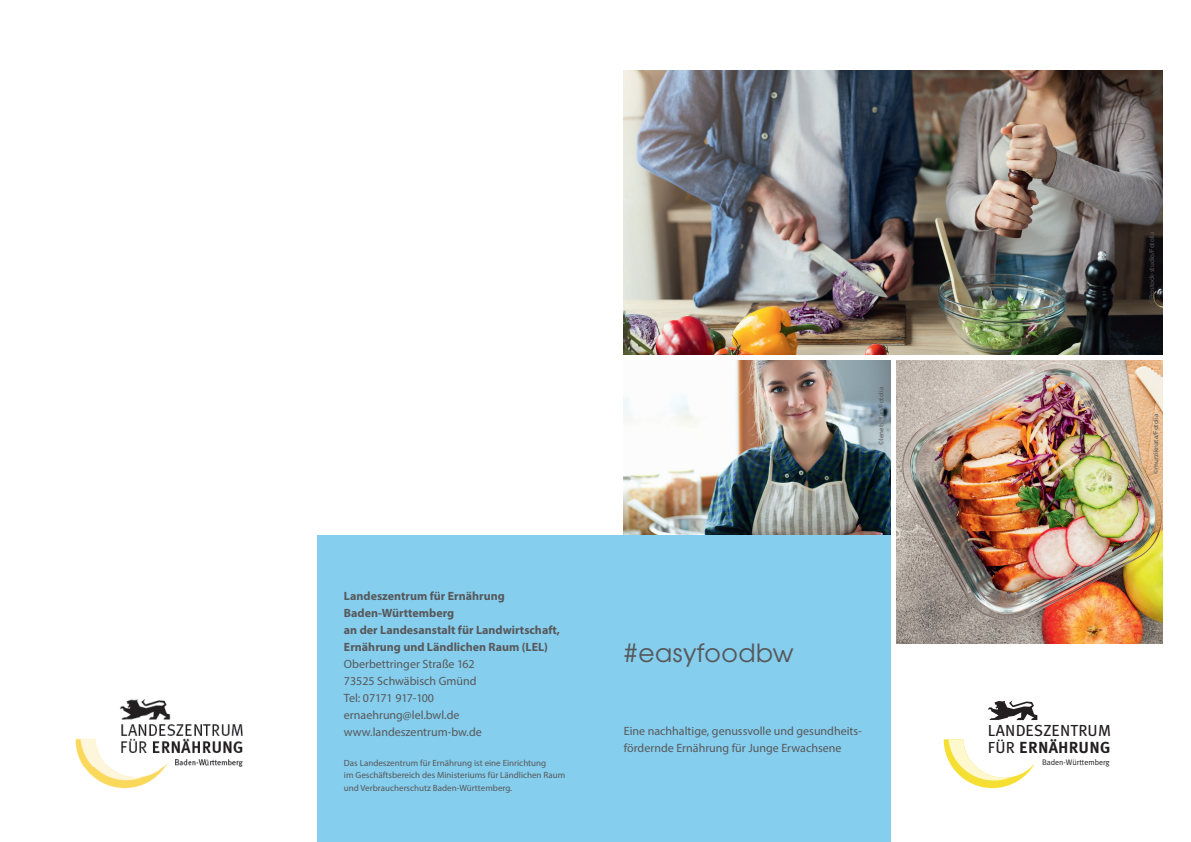
<style>
.page{position:relative;width:1191px;height:842px;background:#fff}
.page>*{position:absolute;margin:0;border:0;box-sizing:border-box;transform-origin:0 0}
.t1{font:25px "Avant Garde Gothic ITC";letter-spacing:.02em;color:#57585a}
.t2{font:16px/16.8px "Meta Plus";letter-spacing:.015em;color:#231f20}
.t3{font:12px/17px "Myriad Pro";color:#57585a}
.t4{font:700 12px/17px "Myriad Pro";color:#57585a}
.t5{font:9px/12.8px "Myriad Pro";color:#57585a}
.t6{font:8px "Meta";color:#231f20}
.t7{font:7px "Myriad Pro";color:#57585a}
.s1{font-weight:700}
</style>
<div class="page">
<div style="left:317px;top:536px;width:287px;height:306px;background:#86ceed"></div>
<img style="left:75px;top:699px;width:168px;height:90px">
<img style="left:624px;top:360px;width:266px;height:176px">
<img style="left:624px;top:71px;width:538px;height:283px">
<img style="left:896px;top:360px;width:266px;height:283px">
<div style="left:587px;top:536px;width:303px;height:306px;background:#86ceed"></div>
<svg style="left:943px;top:739px;width:92px;height:49px"></svg>
<svg style="left:987px;top:700px;width:50px;height:20px"></svg>
<p class="t4" style="left:344px;top:587px;width:218px">Landeszentrum für Ernährung<br>Baden-Württemberg<br>an der Landesanstalt für Landwirtschaft,<br>Ernährung und Ländlichen Raum (LEL)</p>
<p class="t3" style="left:344px;top:655px;width:132px">Oberbettringer Straße 162</p>
<p class="t3" style="left:344px;top:672px;width:134px">73525 Schwäbisch Gmünd</p>
<p class="t3" style="left:344px;top:689px;width:92px">Tel: 07171 917-100</p>
<p class="t3" style="left:344px;top:706px;width:117px">ernaehrung@lel.bwl.de</p>
<p class="t3" style="left:344px;top:723px;width:139px">www.landeszentrum-bw.de</p>
<p class="t5" style="left:344px;top:756px;width:223px">Das Landeszentrum für Ernährung ist eine Einrichtung<br>im Geschäftsbereich des Ministeriums für Ländlichen Raum und Verbraucherschutz Baden-Württemberg.</p>
<p class="t7" style="left:876px;top:444px;width:59px;rotate:-90deg">©lenets_tan/Fotolia</p>
<p class="t7" style="left:1147px;top:304px;width:74px;rotate:-90deg">©Prostock-studio/Fotolia</p>
<p class="t7" style="left:1151px;top:474px;width:61px;rotate:-90deg">©murziknata/Fotolia</p>
<p class="t1" style="left:624px;top:637px;width:171px">#easyfoodbw</p>
<p class="t3" style="left:624px;top:722px;width:240px">Eine nachhaltige, genussvolle und gesundheits&shy;fördernde Ernährung für Junge Erwachsene</p>
<p class="t2" style="left:988px;top:722px;width:125px">LANDESZENTRUM<br>FÜR <span class="s1">ERNÄHRUNG</span></p>
<p class="t6" style="left:1042px;top:757px;width:69px">Baden-Württemberg</p>
</div>
